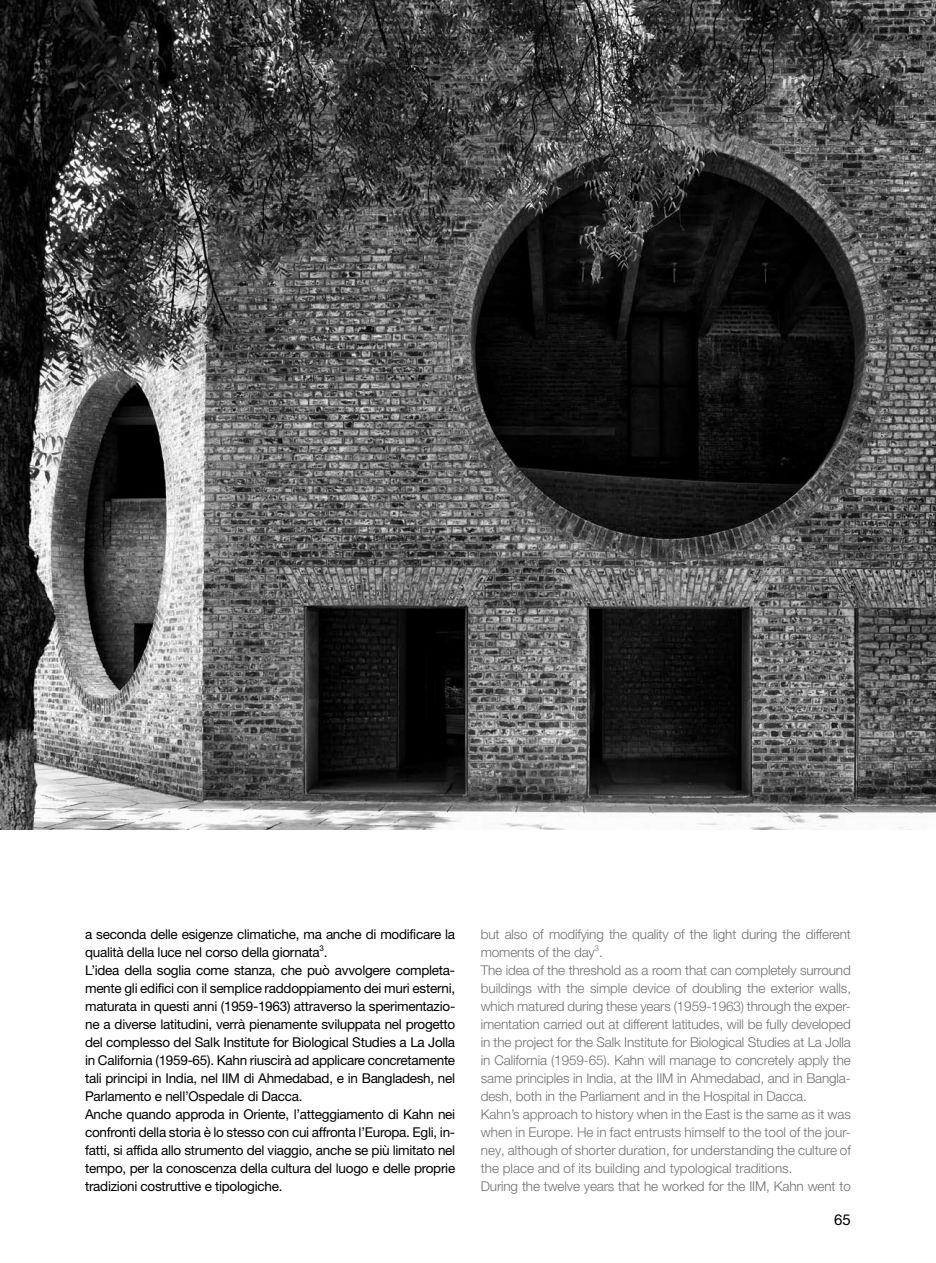
<style>
.page{position:relative;width:936px;height:1263px;background:#fff}
.page>*{position:absolute;margin:0;border:0;box-sizing:border-box;transform-origin:0 0}
.t1{font:15px "Helvetica Neue LT Pro";color:#000}
.t2{font:300 13.5px/18px "Helvetica Neue LT Pro";letter-spacing:-.01em;color:#707173}
.t3{font:13.5px/18px "Helvetica Neue LT Pro";letter-spacing:-.02em;color:#000}
</style>
<div class="page">
<img style="left:0;top:0;width:935px;height:829px">
<p class="t3" style="left:85px;top:924px;width:371px">a seconda delle esigenze climatiche, ma anche di modificare la qualità della luce nel corso della giornata<sup>3</sup>.<br>L’idea della soglia come stanza, che può avvolgere completa&shy;mente gli edifici con il semplice raddoppiamento dei muri esterni, maturata in questi anni (1959-1963) attraverso la sperimentazio&shy;ne a diverse latitudini, verrà pienamente sviluppata nel progetto del complesso del Salk Institute for Biological Studies a La Jolla in California (1959-65). Kahn riuscirà ad applicare concretamente tali principi in India, nel IIM di Ahmedabad, e in Bangladesh, nel Parlamento e nell’Ospedale di Dacca.<br>Anche quando approda in Oriente, l’atteggiamento di Kahn nei confronti della storia è lo stesso con cui affronta l’Europa. Egli, in&shy;fatti, si affida allo strumento del viaggio, anche se più limitato nel tempo, per la conoscenza della cultura del luogo e delle proprie tradizioni costruttive e tipologiche.</p>
<p class="t2" style="left:480px;top:924px;width:372px">but also of modifying the quality of the light during the different moments of the day<sup>3</sup>.<br>The idea of the threshold as a room that can completely surround buildings with the simple device of doubling the exterior walls, which matured during these years (1959-1963) through the exper&shy;imentation carried out at different latitudes, will be fully developed in the project for the Salk Institute for Biological Studies at La Jolla in California (1959-65). Kahn will manage to concretely apply the same principles in India, at the IIM in Ahmedabad, and in Bangla&shy;desh, both in the Parliament and in the Hospital in Dacca.<br>Kahn’s approach to history when in the East is the same as it was when in Europe. He in fact entrusts himself to the tool of the jour&shy;ney, although of shorter duration, for understanding the culture of the place and of its building and typological traditions.<br>During the twelve years that he worked for the IIM, Kahn went to</p>
<p class="t1" style="left:834px;top:1210px;width:18px">65</p>
</div>
